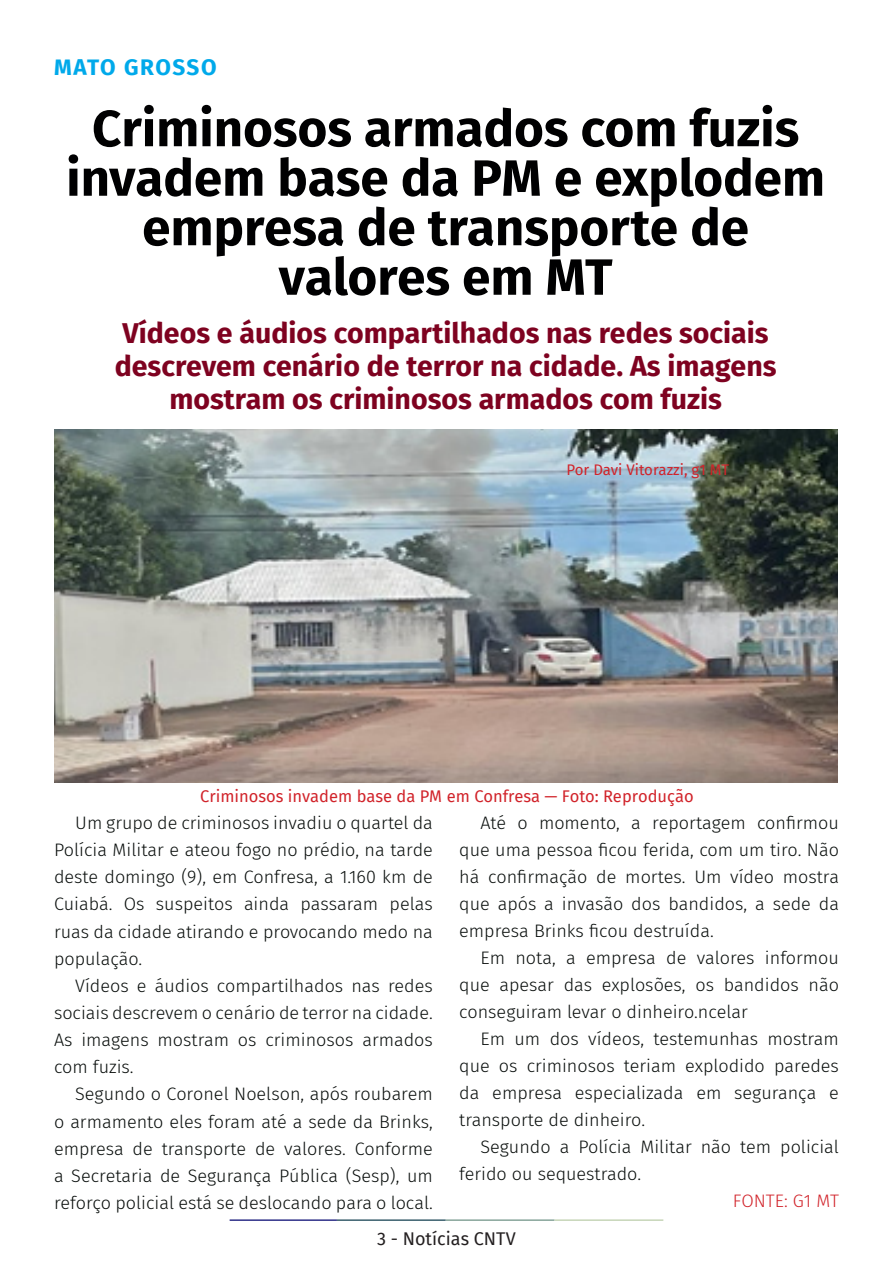
<style>
.page{position:relative;width:893px;height:1263px;background:#fff}
.page>*{position:absolute;margin:0;border:0;box-sizing:border-box;transform-origin:0 0}
.t1{font:700 51px/49.5px "Fira Sans";color:#000001;text-align:center}
.t2{font:700 28.5px/33px "Fira Sans";color:#7e0220;text-align:center}
.t3{font:700 22.5px "Fira Sans";letter-spacing:.065em;color:#00a9ea}
.t4{font:300 18px/27.2px "Fira Sans";color:#080d0b;text-align:justify}
.t5{font:18px "Fira Sans";color:#231f20}
.t6{font:300 18px "Fira Sans";color:#d1232a}
.t7{font:16.5px "Fira Sans";color:#d1232a}
.t8{font:15px "Fira Sans";color:#d1232a}
</style>
<div class="page">
<hr style="left:230px;top:1219px;width:107px;height:2px;background:#2f3088">
<hr style="left:337px;top:1219px;width:109px;height:2px;background:#3a5f6d">
<hr style="left:446px;top:1219px;width:109px;height:2px;background:#87a59a">
<hr style="left:555px;top:1219px;width:108px;height:2px;background:#c6d5b7">
<img style="left:54px;top:429px;width:783px;height:353px">
<p class="t3" style="left:54px;top:48px;width:164px">MATO GROSSO</p>
<p class="t1" style="left:66px;top:100px;width:760px">Criminosos armados com fuzis invadem base da PM e explodem empresa de transporte de valores em MT</p>
<p class="t2" style="left:115px;top:315px;width:663px">Vídeos e áudios compartilhados nas redes sociais descrevem cenário de terror na cidade. As imagens mostram os criminosos armados com fuzis</p>
<p class="t8" style="left:566px;top:459px;width:164px">Por Davi Vitorazzi, g1 MT</p>
<p class="t7" style="left:200px;top:784px;width:495px">Criminosos invadem base da PM em Confresa — Foto: Reprodução</p>
<p class="t4" style="left:54px;top:809px;width:380px;text-indent:21px">Um grupo de criminosos invadiu o quartel da Polícia Militar e ateou fogo no prédio, na tarde deste domingo (9), em Confresa, a 1.160 km de Cuiabá. Os suspeitos ainda passaram pelas ruas da cidade atirando e provocando medo na população.</p>
<p class="t4" style="left:54px;top:972px;width:380px;text-indent:21px">Vídeos e áudios compartilhados nas redes sociais descrevem o cenário de terror na cidade.<br>As imagens mostram os criminosos armados com fuzis.</p>
<p class="t4" style="left:54px;top:1080px;width:380px;text-indent:21px">Segundo o Coronel Noelson, após roubarem o armamento eles foram até a sede da Brinks, empresa de transporte de valores. Conforme a Secretaria de Segurança Pública (Sesp), um reforço policial está se deslocando para o local.</p>
<p class="t4" style="left:459px;top:809px;width:381px;text-indent:21px">Até o momento, a reportagem confirmou que uma pessoa ficou ferida, com um tiro. Não há confirmação de mortes. Um vídeo mostra que após a invasão dos bandidos, a sede da empresa Brinks ficou destruída.</p>
<p class="t4" style="left:459px;top:944px;width:381px;text-indent:21px">Em nota, a empresa de valores informou que apesar das explosões, os bandidos não conseguiram levar o dinheiro.ncelar</p>
<p class="t4" style="left:459px;top:1025px;width:381px;text-indent:21px">Em um dos vídeos, testemunhas mostram que os criminosos teriam explodido paredes da empresa especializada em segurança e transporte de dinheiro.</p>
<p class="t4" style="left:459px;top:1133px;width:381px;text-indent:21px">Segundo a Polícia Militar não tem policial ferido ou sequestrado.</p>
<p class="t6" style="left:733px;top:1188px;width:108px">FONTE: G1 MT</p>
<p class="t5" style="left:377px;top:1225px;width:140px">3 - Notícias CNTV</p>
</div>
